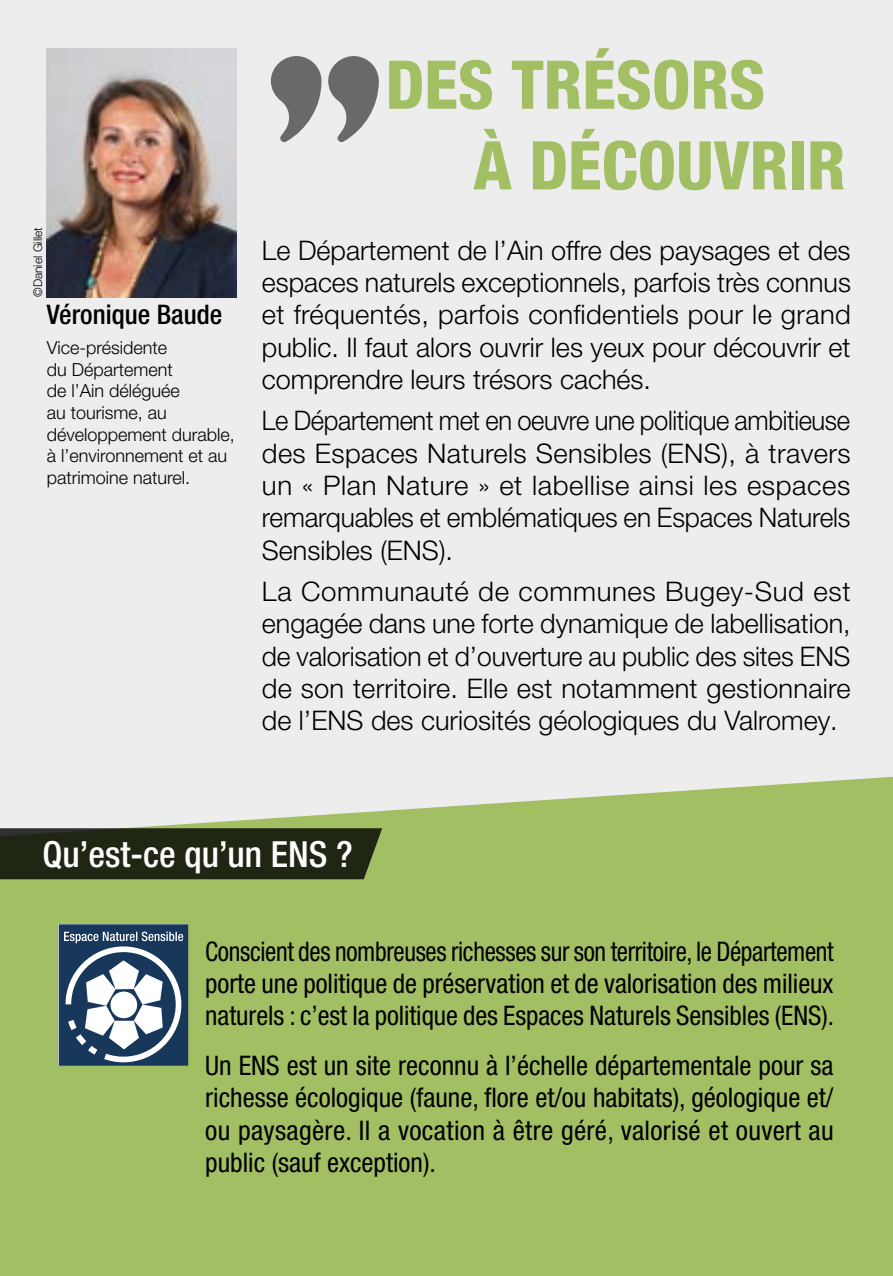
<style>
.page{position:relative;width:893px;height:1276px;background:#fff}
.page>*{position:absolute;margin:0;border:0;box-sizing:border-box;transform-origin:0 0}
.t1{font:800 condensed 67.2px/80.7px "Helvetica Neue LT Pro";color:#a3bf64}
.t2{font:500 condensed 36px "Helvetica Neue LT Pro";color:#fff}
.t3{font:300 27px/32.4px "Helvetica Neue LT Pro";color:#000;text-align:justify}
.t4{font:300 27px/32.4px "Helvetica Neue LT Pro";color:#000;text-align:justify;scale:.94 1}
.t5{font:condensed 27px/32.4px "Helvetica Neue LT Pro";color:#000;text-align:justify}
.t6{font:condensed 27px/32.4px "Helvetica Neue LT Pro";color:#000;text-align:justify;scale:.93 1}
.t7{font:500 condensed 27px "Helvetica Neue LT Pro";color:#000}
.t8{font:300 18px/21.6px "Helvetica Neue LT Pro";color:#000}
.t9{font:300 12px "Helvetica Neue LT Pro";color:#000}
</style>
<div class="page">
<div style="left:0;top:682px;width:893px;height:594px;background:#a3bf64"></div>
<div style="left:0;top:0;width:893px;height:828px;background:#ededed"></div>
<div style="left:0;top:828px;width:382px;height:51px;background:#202614"></div>
<img style="left:47px;top:48px;width:189px;height:249px">
<svg style="left:271px;top:55px;width:108px;height:89px;background:#a1a1a1"></svg>
<svg style="left:59px;top:924px;width:129px;height:142px;background:#687d93"></svg>
<p class="t9" style="left:30px;top:297px;width:71px;rotate:-90deg">©Daniel Gillet</p>
<p class="t7" style="left:47px;top:298px;width:177px">Véronique Baude</p>
<p class="t8" style="left:47px;top:336px;width:190px">Vice-présidente<br>du Département<br>de l’Ain déléguée<br>au tourisme, au développement durable, à l’environnement et au patrimoine naturel.</p>
<h1 class="t1" style="left:473px;top:43px;width:374px;text-indent:-88px">DES TRÉSORS<br>À DÉCOUVRIR</h1>
<p class="t3" style="left:262px;top:233px;width:590px">Le Département de l’Ain offre des paysages et des espaces naturels exceptionnels, parfois très connus et fréquentés, parfois confidentiels pour le grand public. Il faut alors ouvrir les yeux pour découvrir et comprendre leurs trésors cachés.</p>
<p class="t4" style="left:262px;top:404px;width:628px">Le Département met en oeuvre une politique ambitieuse des Espaces Naturels Sensibles (ENS), à travers un « Plan Nature » et labellise ainsi les espaces remarquables et emblématiques en Espaces Naturels Sensibles (ENS).</p>
<p class="t3" style="left:262px;top:574px;width:590px">La Communauté de communes Bugey-Sud est engagée dans une forte dynamique de labellisation, de valorisation et d’ouverture au public des sites ENS de son territoire. Elle est notamment gestionnaire de l’ENS des curiosités géologiques du Valromey.</p>
<h2 class="t2" style="left:42px;top:832px;width:312px">Qu’est-ce qu’un ENS ?</h2>
<p class="t6" style="left:205px;top:934px;width:678px">Conscient des nombreuses richesses sur son territoire, le Département porte une politique de préservation et de valorisation des milieux naturels : c’est la politique des Espaces Naturels Sensibles (ENS).</p>
<p class="t5" style="left:205px;top:1049px;width:630px">Un ENS est un site reconnu à l’échelle départementale pour sa richesse écologique (faune, flore et/ou habitats), géologique et/ ou paysagère. Il a vocation à être géré, valorisé et ouvert au public (sauf exception).</p>
</div>
